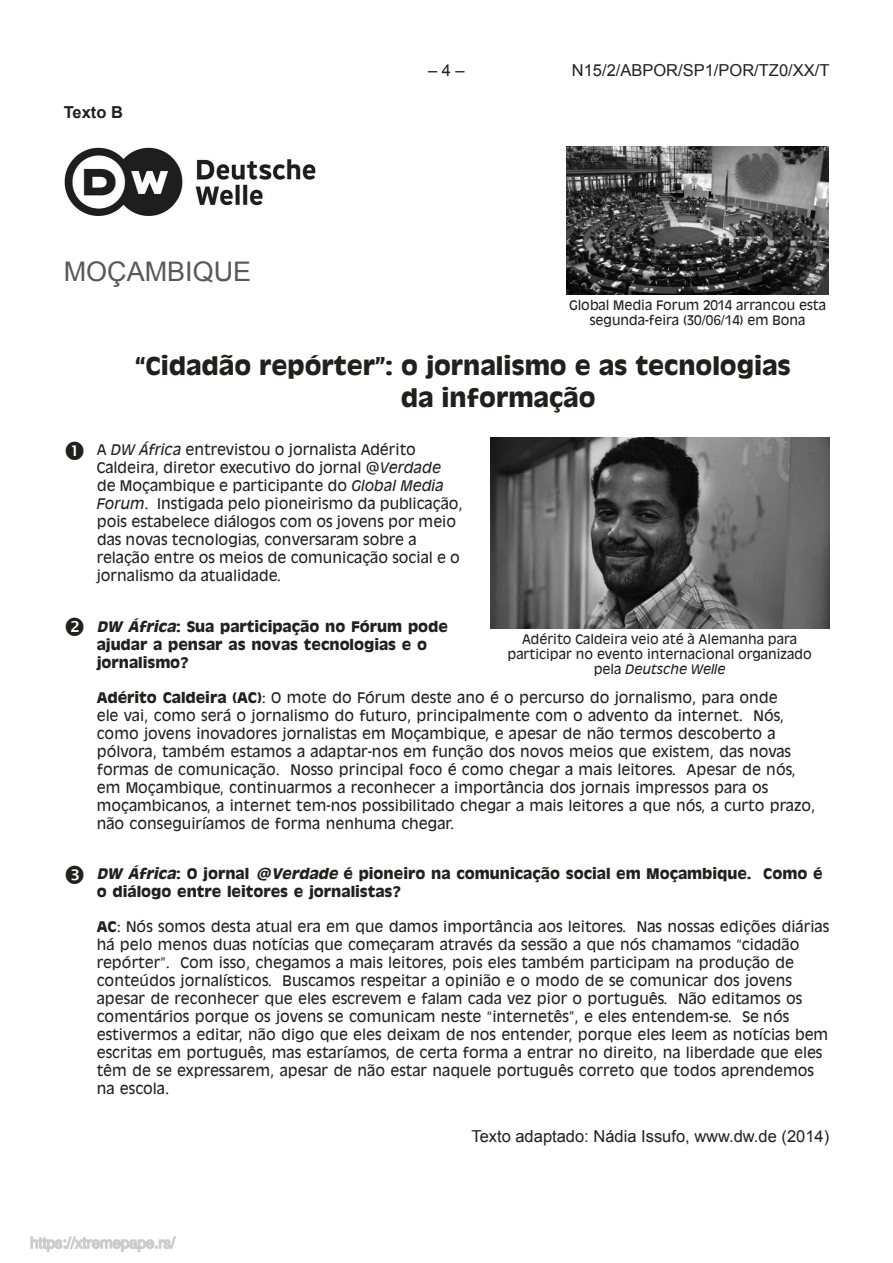
<style>
.page{position:relative;width:893px;height:1263px;background:#fff}
.page>*{position:absolute;margin:0;border:0;box-sizing:border-box;transform-origin:0 0}
.t1{font:27px "Arial";color:#57585a}
.t2{font:700 24px/32.4px "Antique Olive";color:#221f1f}
.t3{font:16.5px "Arial";color:#221f1f}
.t4{font:700 16.5px "Arial";color:#221f1f}
.t5{font:14.25px/18px "Antique Olive";color:#221f1f}
.t6{font:700 14.25px/18px "Antique Olive";color:#221f1f}
.t7{font:12.75px/15.3px "Antique Olive";color:#221f1f;text-align:center}
.s1{font-style:italic}
.s2{font-weight:700}
</style>
<div class="page">
<img style="left:64px;top:147px;width:252px;height:69px">
<img style="left:566px;top:147px;width:263px;height:147px">
<img style="left:490px;top:437px;width:339px;height:191px">
<svg style="left:30px;top:1236px;width:146px;height:16px"></svg>
<p class="t4" style="left:64px;top:106px;width:61px">Texto B</p>
<h1 class="t1" style="left:64px;top:262px;width:189px">MOÇAMBIQUE</h1>
<p class="t3" style="left:428px;top:64px;width:38px">– 4 –</p>
<p class="t3" style="left:572px;top:60px;width:259px">N15/2/ABPOR/SP1/POR/TZ0/XX/T</p>
<p class="t7" style="left:569px;top:298px;width:258px">Global Media Forum 2014 arrancou esta segunda-feira (30/06/14) em Bona</p>
<h2 class="t2" style="left:401px;top:352px;width:391px;text-indent:-266px">“Cidadão repórter”: o jornalismo e as tecnologias da informação</h2>
<p class="t5" style="left:97px;top:442px;width:367px">A <span class="s1">DW África</span> entrevistou o jornalista Adérito Caldeira, diretor executivo do jornal <span class="s1">@Verdade </span>de Moçambique e participante do <span class="s1">Global Media Forum</span>. Instigada pelo pioneirismo da publicação, pois estabelece diálogos com os jovens por meio das novas tecnologias, conversaram sobre a relação entre os meios de comunicação social e o jornalismo da atualidade.</p>
<p class="t6" style="left:97px;top:618px;width:353px"><span class="s1">DW África</span> : Sua participação no Fórum pode ajudar a pensar as novas tecnologias e o jornalismo?</p>
<p class="t5" style="left:97px;top:689px;width:720px"><span class="s2">Adérito Caldeira (AC)</span>: O mote do Fórum deste ano é o percurso do jornalismo, para onde<br>ele vai, como será o jornalismo do futuro, principalmente com o advento da internet. Nós, como jovens inovadores jornalistas em Moçambique, e apesar de não termos descoberto a pólvora, também estamos a adaptar-nos em função dos novos meios que existem, das novas formas de comunicação. Nosso principal foco é como chegar a mais leitores. Apesar de nós, em Moçambique, continuarmos a reconhecer a importância dos jornais impressos para os moçambicanos, a internet tem-nos possibilitado chegar a mais leitores a que nós, a curto prazo, não conseguiríamos de forma nenhuma chegar.</p>
<p class="t6" style="left:97px;top:866px;width:727px"><span class="s1">DW África</span> : O jornal <span class="s1">@Verdade</span> é pioneiro na comunicação social em Moçambique. Como é o diálogo entre leitores e jornalistas?</p>
<p class="t5" style="left:97px;top:919px;width:734px"><span class="s2">AC</span>: Nós somos desta atual era em que damos importância aos leitores. Nas nossas edições diárias há pelo menos duas notícias que começaram através da sessão a que nós chamamos “cidadão repórter”. Com isso, chegamos a mais leitores, pois eles também participam na produção de conteúdos jornalísticos. Buscamos respeitar a opinião e o modo de se comunicar dos jovens apesar de reconhecer que eles escrevem e falam cada vez pior o português. Não editamos os comentários porque os jovens se comunicam neste “internetês”, e eles entendem-se. Se nós estivermos a editar, não digo que eles deixam de nos entender, porque eles leem as notícias bem escritas em português, mas estaríamos, de certa forma a entrar no direito, na liberdade que eles têm de se expressarem, apesar de não estar naquele português correto que todos aprendemos na escola.</p>
<p class="t3" style="left:471px;top:1130px;width:359px">Texto adaptado: Nádia Issufo, www.dw.de (2014)</p>
<p class="t7" style="left:507px;top:632px;width:306px">Adérito Caldeira veio até à Alemanha para participar no evento internacional organizado pela <span class="s1">Deutsche Welle</span></p>
</div>
